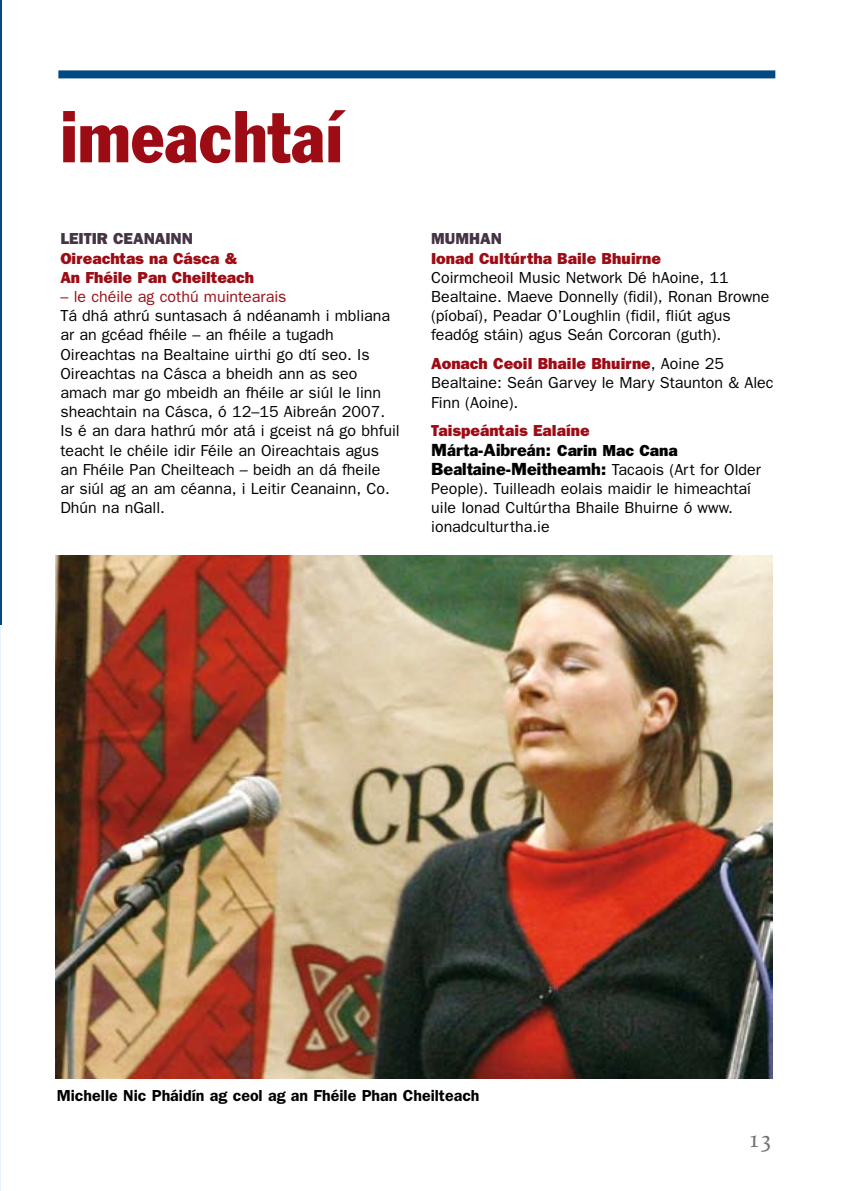
<style>
.page{position:relative;width:842px;height:1191px;background:#fff}
.page>*{position:absolute;margin:0;border:0;box-sizing:border-box;transform-origin:0 0}
.t1{font:condensed 72px "Franklin Gothic";color:#9d0c15}
.t2{font:28px "Trinite No 3 Rom Wid";color:#707173}
.t3{font:16px/19.2px "Franklin Gothic";color:#000}
.t4{font:800 16px/19.2px "Franklin Gothic";color:#9d0c15}
.t5{font:600 16px "Franklin Gothic";color:#000}
.t6{font:16px "Franklin Gothic";color:#9d0c15}
.t7{font:800 16px "Franklin Gothic";color:#453445}
.s1{font-weight:800;color:#9d0c15}
.s2{font-style:inherit}
.s3{font-weight:800}
</style>
<div class="page">
<hr style="left:0;top:626px;width:1px;height:565px;background:#e4f4fb">
<hr style="left:0;top:0;width:2px;height:625px;background:#004983">
<div style="left:58px;top:70px;width:717px;height:8px;background:#004983"></div>
<img style="left:55px;top:555px;width:718px;height:523px">
<h1 class="t1" style="left:60px;top:93px;width:284px">imeachtaí</h1>
<p class="t7" style="left:60px;top:229px;width:75px">Leitir Ceana</p>
<p class="t7" style="left:166px;top:229px;width:17px">inn</p>
<p class="t4" style="left:60px;top:248px;width:195px">Oireachtas na Cásca &amp;<br>An Fhéile Pan Cheilteach</p>
<p class="t6" style="left:60px;top:287px;width:228px">– le chéile ag cothú muintearais</p>
<p class="t3" style="left:60px;top:306px;width:341px">Tá dhá athrú suntasach á ndéanamh i mbliana ar an gcéad fhéile – an fhéile a tugadh Oireachtas na Bealtaine uirthi go dtí seo. Is Oireachtas na Cásca a bheidh ann as seo amach mar go mbeidh an fhéile ar siúl le linn sheachtain na Cásca, ó 12–15 Aibreán 2007.<br>Is é an dara hathrú mór atá i gceist ná go bhfuil teacht le chéile idir Féile an Oireachtais agus an Fhéile Pan Cheilteach – beidh an dá fheile<br>ar siúl ag an am céanna, i Leitir Ceanainn, Co.<br>Dhún na nGall.</p>
<p class="t7" style="left:431px;top:229px;width:61px">Mumhan</p>
<p class="t4" style="left:431px;top:248px;width:231px">Ionad Cultúrtha Baile Bhuirne</p>
<p class="t3" style="left:431px;top:267px;width:340px">Coirmcheoil Music Network Dé hAoine, 11<br>Bealtaine. Maeve Donnelly (fidil), Ronan Browne (píobaí), Peadar O’Loughlin (fidil, fliút agus feadóg stáin) agus Seán Corcoran (guth).</p>
<p class="t3" style="left:431px;top:354px;width:344px"><span class="s1">Aonach Ceoil Bhaile Bhuirne</span>, Aoine 25<br>Bealtaine: Seán Garvey le Mary Staunton &amp; Alec<br>Finn (Aoine).</p>
<p class="t3" style="left:431px;top:421px;width:331px"><span class="s1">Taispeántais Ealaíne<br></span><span class="s2">Márta-Aibreán:</span> <span class="s3">Carin Mac Cana </span><span class="s2">Bealtaine-Meitheamh:</span> Tacaois (Art for Older People). Tuilleadh eolais maidir le himeachtaí uile Ionad Cultúrtha Bhaile Bhuirne ó www. ionadculturtha.ie</p>
<p class="t5" style="left:57px;top:1086px;width:424px">Michelle Nic Pháidín ag ceol ag an Fhéile Phan Cheilteach</p>
<h2 class="t2" style="left:748px;top:1125px;width:25px">13</h2>
</div>
